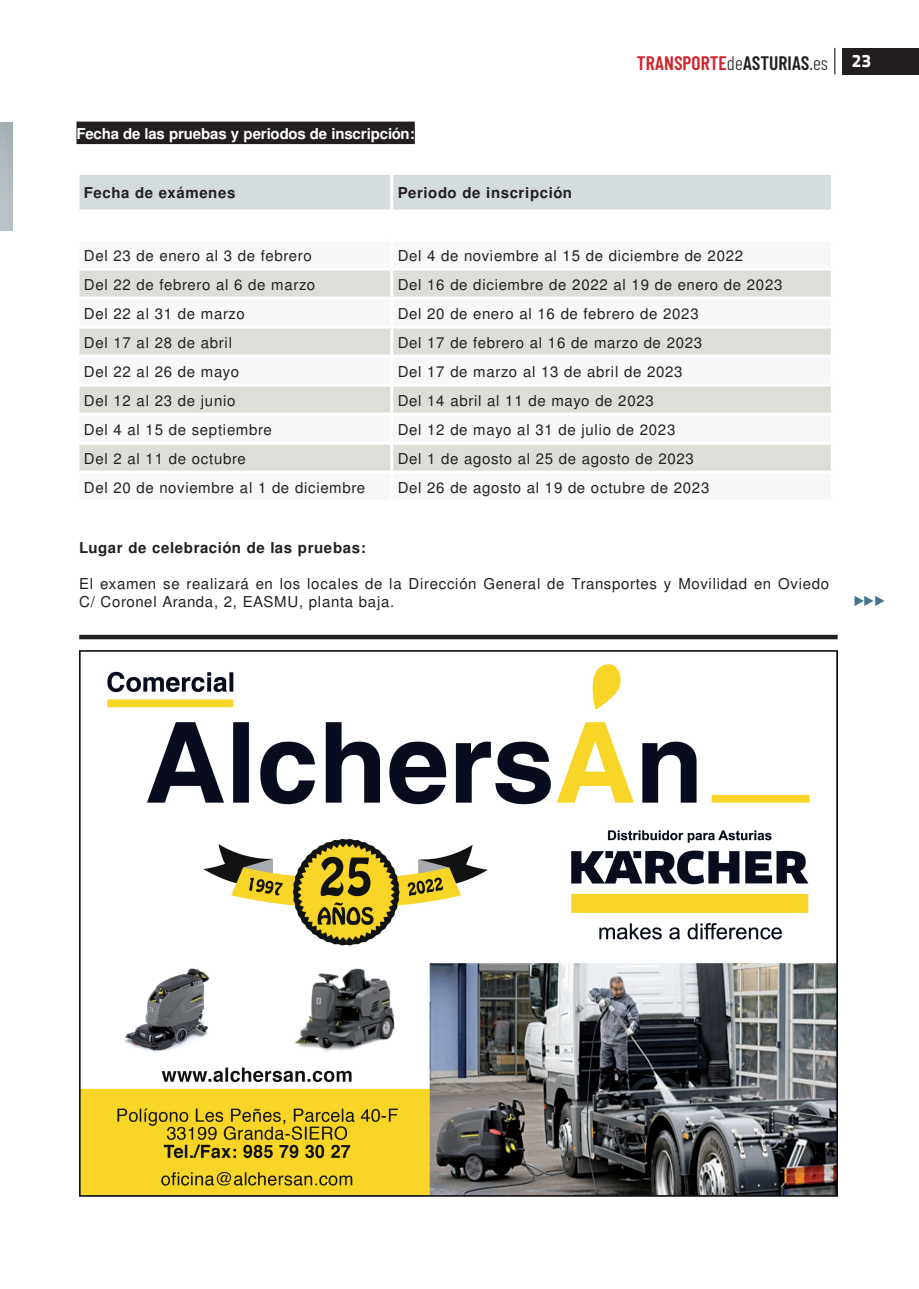
<style>
.page{position:relative;width:919px;height:1289px;background:#fff}
.page>*{position:absolute;margin:0;border:0;box-sizing:border-box;transform-origin:0 0}
.t1{font:22.5px "Flama";color:#41738d}
.t2{font:600 19.5px "Barlow Condensed";color:#d1232a}
.t3{font:15px/18px "Free Sans";letter-spacing:.045em;color:#231f20}
.t4{font:700 15px "Free Sans";letter-spacing:.04em;color:#231f20}
.t5{font:700 15px "Free Sans";letter-spacing:-.01em;color:#fff}
.s1{font-weight:300;color:#231f20}
.s2{color:#231f20}
</style>
<div class="page">
<div style="left:841px;top:48px;width:77px;height:26px;background:#231f20"></div>
<svg style="left:834px;top:48px;width:1px;height:26px"></svg>
<div style="left:76px;top:122px;width:339px;height:22px;background:#231f20"></div>
<div style="left:79px;top:175px;width:751px;height:34px;background:#d5dcdf"></div>
<svg style="left:79px;top:270px;width:751px;height:200px;fill:#dcdfd8"></svg>
<hr style="left:390px;top:175px;width:3px;height:34px;background:#fff">
<hr style="left:390px;top:270px;width:3px;height:26px;background:#fff">
<hr style="left:76px;top:296px;width:315px;height:3px;background:#fff">
<hr style="left:391px;top:296px;width:442px;height:3px;background:#fff">
<hr style="left:390px;top:299px;width:3px;height:26px;background:#fff">
<hr style="left:76px;top:325px;width:315px;height:3px;background:#fff">
<hr style="left:391px;top:325px;width:442px;height:3px;background:#fff">
<hr style="left:390px;top:328px;width:3px;height:26px;background:#fff">
<hr style="left:76px;top:354px;width:315px;height:3px;background:#fff">
<hr style="left:391px;top:354px;width:442px;height:3px;background:#fff">
<hr style="left:390px;top:357px;width:3px;height:26px;background:#fff">
<hr style="left:76px;top:383px;width:315px;height:3px;background:#fff">
<hr style="left:391px;top:383px;width:442px;height:3px;background:#fff">
<hr style="left:390px;top:386px;width:3px;height:26px;background:#fff">
<hr style="left:76px;top:412px;width:315px;height:3px;background:#fff">
<hr style="left:391px;top:412px;width:442px;height:3px;background:#fff">
<hr style="left:390px;top:415px;width:3px;height:26px;background:#fff">
<hr style="left:76px;top:441px;width:315px;height:3px;background:#fff">
<hr style="left:391px;top:441px;width:442px;height:3px;background:#fff">
<hr style="left:390px;top:444px;width:3px;height:26px;background:#fff">
<img style="left:79px;top:650px;width:758px;height:546px">
<div style="left:79px;top:634px;width:758px;height:5px;background:#231f20"></div>
<p class="t5" style="left:76px;top:123px;width:340px">Fecha de las pruebas y periodos de inscripción:</p>
<p class="t4" style="left:84px;top:182px;width:153px">Fecha de exámenes</p>
<p class="t4" style="left:397px;top:182px;width:176px">Periodo de inscripción</p>
<h2 class="t2" style="left:636px;top:51px;width:235px">TRANSPORTE<span class="s1">de</span><span class="s2">ASTURIAS</span><span class="s1">.es</span> <sup>23</sup></h2>
<p class="t3" style="left:84px;top:247px;width:229px">Del 23 de enero al 3 de febrero</p>
<p class="t3" style="left:397px;top:247px;width:347px">Del 4 de noviembre al 15 de diciembre de 2022</p>
<p class="t3" style="left:84px;top:276px;width:233px">Del 22 de febrero al 6 de marzo</p>
<p class="t3" style="left:397px;top:276px;width:386px">Del 16 de diciembre de 2022 al 19 de enero de 2023</p>
<p class="t3" style="left:84px;top:305px;width:162px">Del 22 al 31 de marzo</p>
<p class="t3" style="left:397px;top:305px;width:302px">Del 20 de enero al 16 de febrero de 2023</p>
<p class="t3" style="left:84px;top:334px;width:149px">Del 17 al 28 de abril</p>
<p class="t3" style="left:397px;top:334px;width:306px">Del 17 de febrero al 16 de marzo de 2023</p>
<p class="t3" style="left:84px;top:363px;width:157px">Del 22 al 26 de mayo</p>
<p class="t3" style="left:397px;top:363px;width:286px">Del 17 de marzo al 13 de abril de 2023</p>
<p class="t3" style="left:84px;top:392px;width:153px">Del 12 al 23 de junio</p>
<p class="t3" style="left:397px;top:392px;width:258px">Del 14 abril al 11 de mayo de 2023</p>
<p class="t3" style="left:84px;top:421px;width:189px">Del 4 al 15 de septiembre</p>
<p class="t3" style="left:397px;top:421px;width:279px">Del 12 de mayo al 31 de julio de 2023</p>
<p class="t3" style="left:84px;top:450px;width:163px">Del 2 al 11 de octubre</p>
<p class="t3" style="left:397px;top:450px;width:298px">Del 1 de agosto al 25 de agosto de 2023</p>
<p class="t3" style="left:84px;top:479px;width:283px">Del 20 de noviembre al 1 de diciembre</p>
<p class="t3" style="left:397px;top:479px;width:313px">Del 26 de agosto al 19 de octubre de 2023</p>
<p class="t4" style="left:79px;top:537px;width:288px">Lugar de celebración de las pruebas:</p>
<p class="t3" style="left:79px;top:575px;width:751px">El examen se realizará en los locales de la Dirección General de Transportes y Movilidad en Oviedo<br>C/ Coronel Aranda, 2, EASMU, planta baja.</p>
<h1 class="t1" style="left:852px;top:585px;width:35px">►► ►</h1>
</div>
